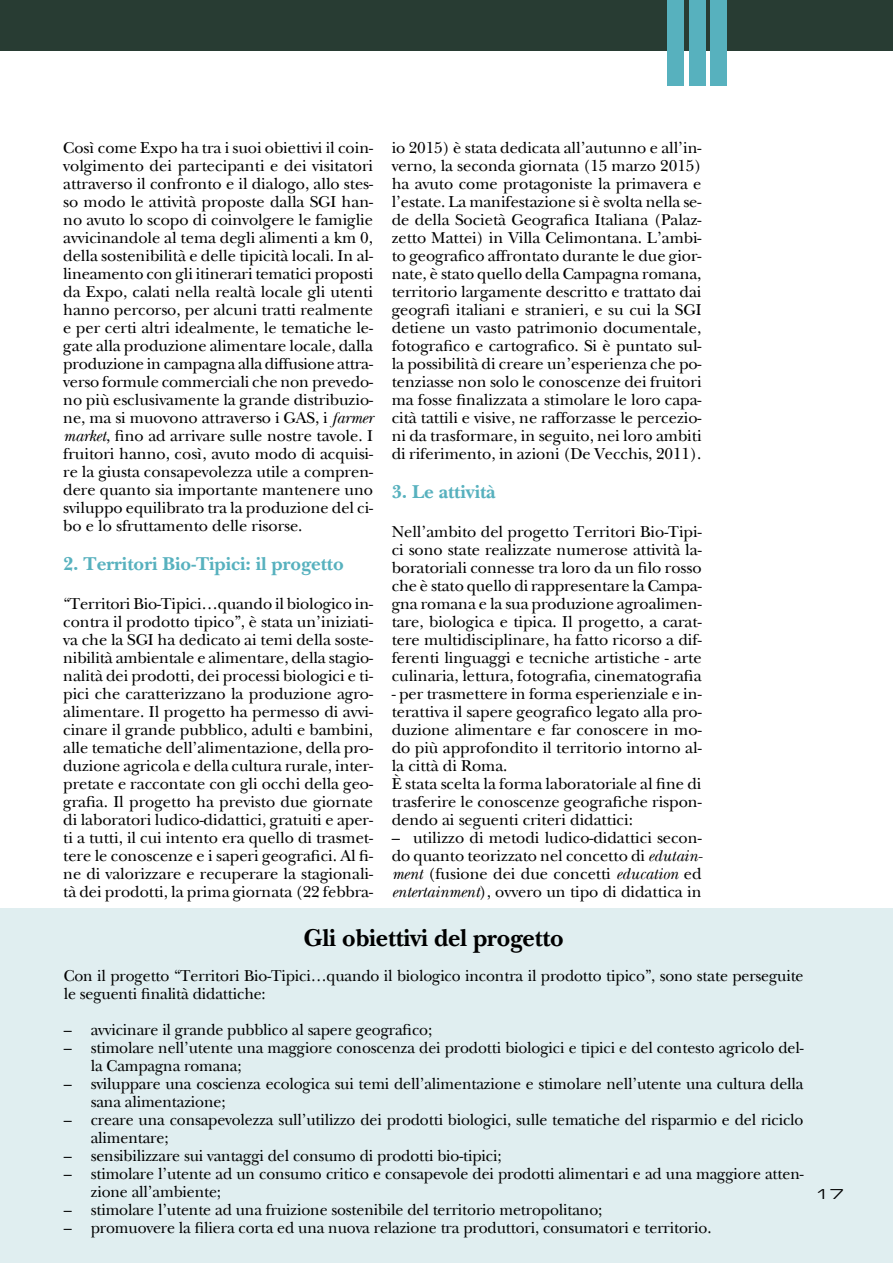
<style>
.page{position:relative;width:893px;height:1263px;background:#fff}
.page>*{position:absolute;margin:0;border:0;box-sizing:border-box;transform-origin:0 0}
.t1{font:700 25.5px "New Baskerville";letter-spacing:-.01em;color:#000}
.t2{font:700 19.5px "New Baskerville";letter-spacing:-.005em;color:#57b1be}
.t3{font:16.5px/18px "New Baskerville";letter-spacing:-.005em;color:#000}
.t4{font:13.5px "Eurostile Extended Two";color:#000;scale:1.11 1}
.s1{font-style:italic}
</style>
<div class="page">
<div style="left:0;top:0;width:893px;height:51px;background:#283c33"></div>
<div style="left:668px;top:0;width:16px;height:86px;background:#57b1be"></div>
<div style="left:689px;top:0;width:17px;height:86px;background:#57b1be"></div>
<div style="left:710px;top:0;width:17px;height:86px;background:#57b1be"></div>
<div style="left:0;top:908px;width:893px;height:355px;background:#e0eef0"></div>
<p class="t3" style="left:392px;top:139px;width:311px;text-align:justify">io 2015) è stata dedicata all’autunno e all’in&shy;verno, la seconda giornata (15 marzo 2015) ha avuto come protagoniste la primavera e l’estate. La manifestazione si è svolta nella se&shy;de della Società Geografica Italiana (Palaz&shy;zetto Mattei) in Villa Celimontana. L’ambi&shy;to geografico affrontato durante le due gior&shy;nate, è stato quello della Campagna romana, territorio largamente descritto e trattato dai geografi italiani e stranieri, e su cui la SGI detiene un vasto patrimonio documentale, fotografico e cartografico. Si è puntato sul&shy;la possibilità di creare un’esperienza che po&shy;tenziasse non solo le conoscenze dei fruitori ma fosse finalizzata a stimolare le loro capa&shy;cità tattili e visive, ne rafforzasse le percezio&shy;ni da trasformare, in seguito, nei loro ambiti di riferimento, in azioni (De Vecchis, 2011).</p>
<p class="t2" style="left:392px;top:480px;width:105px">3. Le attività</p>
<p class="t3" style="left:392px;top:523px;width:311px;text-align:justify">Nell’ambito del progetto Territori Bio-Tipi&shy;ci sono state realizzate numerose attività la&shy;boratoriali connesse tra loro da un filo rosso che è stato quello di rappresentare la Campa&shy;gna romana e la sua produzione agroalimen&shy;tare, biologica e tipica. Il progetto, a carat&shy;tere multidisciplinare, ha fatto ricorso a dif&shy;ferenti linguaggi e tecniche artistiche - arte culinaria, lettura, fotografia, cinematografia</p>
<p class="t3" style="left:392px;top:685px;width:311px">- per trasmettere in forma esperienziale e in&shy;terattiva il sapere geografico legato alla pro&shy;duzione alimentare e far conoscere in mo&shy;do più approfondito il territorio intorno al&shy;la città di Roma.<br>È stata scelta la forma laboratoriale al fine di trasferire le conoscenze geografiche rispon&shy;dendo ai seguenti criteri didattici:</p>
<p class="t3" style="left:392px;top:829px;width:312px;text-align:justify">– utilizzo di metodi ludico-didattici secon&shy;do quanto teorizzato nel concetto di <span class="s1">edutain&shy;ment</span> (fusione dei due concetti <span class="s1">education</span> ed <span class="s1">entertainment</span>), ovvero un tipo di didattica in</p>
<h1 class="t1" style="left:303px;top:923px;width:262px">Gli obiettivi del progetto</h1>
<p class="t3" style="left:64px;top:966px;width:741px">Con il progetto “Territori Bio-Tipici…quando il biologico incontra il prodotto tipico”, sono state perseguite le seguenti finalità didattiche:</p>
<p class="t3" style="left:64px;top:1020px;width:370px">– avvicinare il grande pubblico al sapere geografico;</p>
<p class="t3" style="left:91px;top:1038px;width:714px;text-indent:-27px">– stimolare nell’utente una maggiore conoscenza dei prodotti biologici e tipici e del contesto agricolo del&shy;la Campagna romana;</p>
<p class="t3" style="left:91px;top:1074px;width:714px;text-indent:-27px">– sviluppare una coscienza ecologica sui temi dell’alimentazione e stimolare nell’utente una cultura della sana alimentazione;</p>
<p class="t3" style="left:91px;top:1110px;width:714px;text-indent:-27px">– creare una consapevolezza sull’utilizzo dei prodotti biologici, sulle tematiche del risparmio e del riciclo alimentare;</p>
<p class="t3" style="left:64px;top:1146px;width:439px">– sensibilizzare sui vantaggi del consumo di prodotti bio-tipici;</p>
<p class="t3" style="left:91px;top:1164px;width:714px;text-indent:-27px">– stimolare l’utente ad un consumo critico e consapevole dei prodotti alimentari e ad una maggiore atten&shy;zione all’ambiente;</p>
<p class="t3" style="left:64px;top:1200px;width:540px">– stimolare l’utente ad una fruizione sostenibile del territorio metropolitano;</p>
<p class="t3" style="left:64px;top:1218px;width:649px">– promuovere la filiera corta ed una nuova relazione tra produttori, consumatori e territorio.</p>
<p class="t3" style="left:63px;top:139px;width:312px;text-align:justify">Così come Expo ha tra i suoi obiettivi il coin&shy;volgimento dei partecipanti e dei visitatori attraverso il confronto e il dialogo, allo stes&shy;so modo le attività proposte dalla SGI han&shy;no avuto lo scopo di coinvolgere le famiglie avvicinandole al tema degli alimenti a km 0, della sostenibilità e delle tipicità locali. In al&shy;lineamento con gli itinerari tematici proposti da Expo, calati nella realtà locale gli utenti hanno percorso, per alcuni tratti realmente e per certi altri idealmente, le tematiche le&shy;gate alla produzione alimentare locale, dalla produzione in campagna alla diffusione attra&shy;verso formule commerciali che non prevedo&shy;no più esclusivamente la grande distribuzio&shy;ne, ma si muovono attraverso i GAS , i <span class="s1">farmer market</span>, fino ad arrivare sulle nostre tavole. I fruitori hanno, così, avuto modo di acquisi&shy;re la giusta consapevolezza utile a compren&shy;dere quanto sia importante mantenere uno sviluppo equilibrato tra la produzione del ci&shy;bo e lo sfruttamento delle risorse.</p>
<p class="t2" style="left:63px;top:552px;width:282px">2. Territori Bio-Tipici: il progetto</p>
<p class="t3" style="left:63px;top:595px;width:311px;text-align:justify">“Territori Bio-Tipici…quando il biologico in&shy;contra il prodotto tipico”, è stata un’iniziati&shy;va che la SGI ha dedicato ai temi della soste&shy;nibilità ambientale e alimentare, della stagio&shy;nalità dei prodotti, dei processi biologici e ti&shy;pici che caratterizzano la produzione agro&shy;alimentare. Il progetto ha permesso di avvi&shy;cinare il grande pubblico, adulti e bambini, alle tematiche dell’alimentazione, della pro&shy;duzione agricola e della cultura rurale, inter&shy;pretate e raccontate con gli occhi della geo&shy;grafia. Il progetto ha previsto due giornate di laboratori ludico-didattici, gratuiti e aper&shy;ti a tutti, il cui intento era quello di trasmet&shy;tere le conoscenze e i saperi geografici. Al fi&shy;ne di valorizzare e recuperare la stagionali&shy;tà dei prodotti, la prima giornata (22 febbra-</p>
<p class="t4" style="left:815px;top:1185px;width:28px">17</p>
</div>
